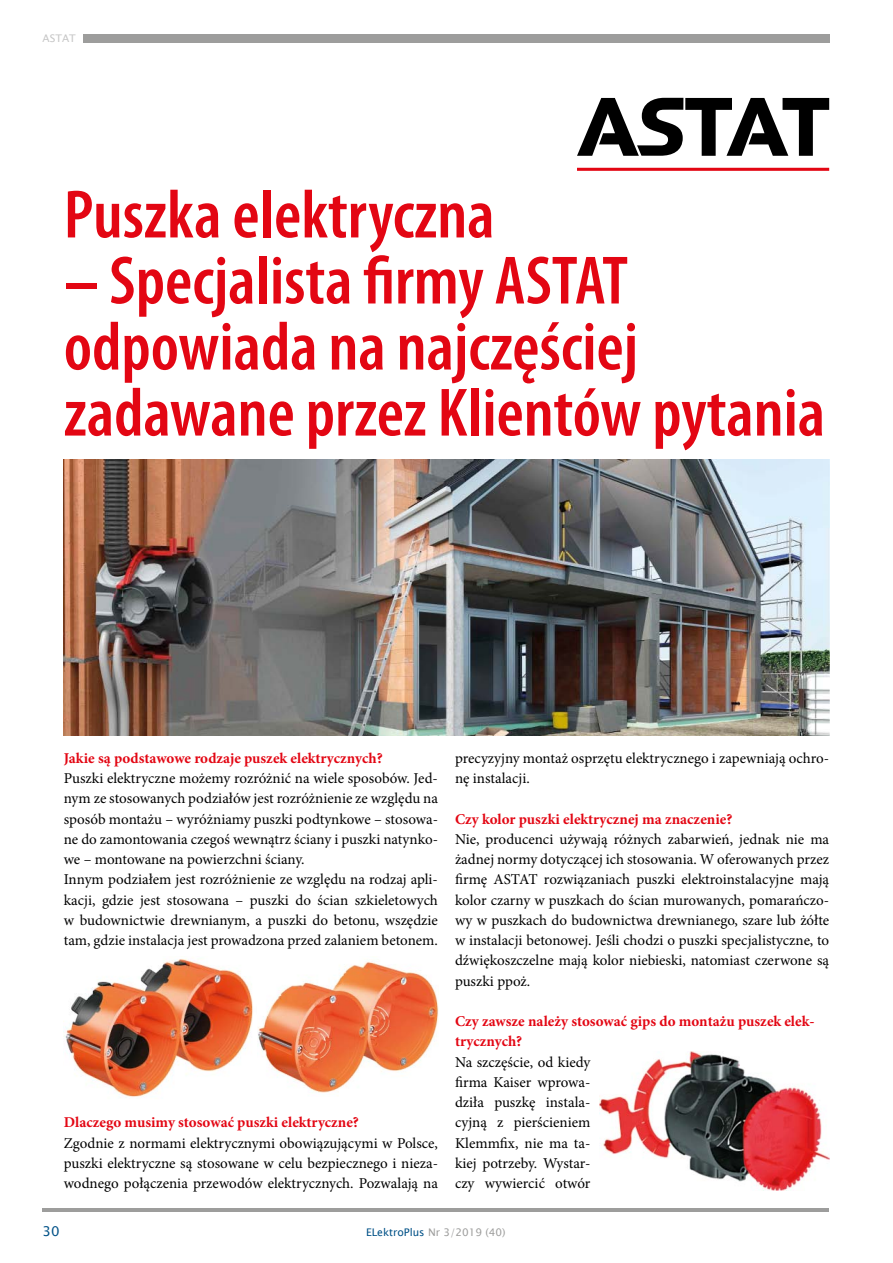
<style>
.page{position:relative;width:893px;height:1263px;background:#fff}
.page>*{position:absolute;margin:0;border:0;box-sizing:border-box;transform-origin:0 0}
.t1{font:600 condensed 69px/66px "Myriad Pro";color:#e30613}
.t2{font:15px/20.2px "Minion Pro";color:#000;text-align:justify}
.t3{font:700 15px/20.2px "Minion Pro";color:#e30613}
.t4{font:13.5px "Lucida Sans Unicode";color:#005187}
.t5{font:10.5px "Lucida Sans Unicode";color:#9d9d9c}
.t6{font:10.5px "Lucida Sans Unicode";color:#c6c6c6}
.s1{color:#005187}
</style>
<div class="page">
<hr style="left:43px;top:1209px;width:786px;height:3px;background:#9d9d9c">
<div style="left:83px;top:34px;width:746px;height:9px;background:#9d9d9c"></div>
<img style="left:258px;top:961px;width:180px;height:132px">
<img style="left:65px;top:959px;width:188px;height:138px">
<svg style="left:577px;top:98px;width:252px;height:58px"></svg>
<hr style="left:577px;top:168px;width:252px;height:3px;background:#e30613">
<img style="left:64px;top:459px;width:765px;height:277px">
<img style="left:599px;top:1051px;width:230px;height:140px">
<p class="t6" style="left:43px;top:30px;width:35px">ASTAT</p>
<h1 class="t1" style="left:64px;top:180px;width:432px">Puszka elektryczna</h1>
<h1 class="t1" style="left:64px;top:246px;width:763px">– Specjalista firmy ASTAT odpowiada na najczęściej zadawane przez Klientów pytania</h1>
<p class="t3" style="left:64px;top:748px;width:320px">Jakie są podstawowe rodzaje puszek elektrycznych?</p>
<p class="t2" style="left:64px;top:768px;width:376px;text-align:left">Puszki elektryczne możemy rozróżnić na wiele sposobów. Jed&shy;nym ze stosowanych podziałów jest rozróżnienie ze względu na sposób montażu – wyróżniamy puszki podtynkowe – stosowa&shy;ne do zamontowania czegoś wewnątrz ściany i puszki natynko&shy;we – montowane na powierzchni ściany.<br>Innym podziałem jest rozróżnienie ze względu na rodzaj apli&shy;kacji, gdzie jest stosowana – puszki do ścian szkieletowych w budownictwie drewnianym, a puszki do betonu, wszędzie tam, gdzie instalacja jest prowadzona przed zalaniem betonem.</p>
<p class="t3" style="left:64px;top:1112px;width:297px">Dlaczego musimy stosować puszki elektryczne?</p>
<p class="t2" style="left:64px;top:1133px;width:376px">Zgodnie z normami elektrycznymi obowiązującymi w Polsce, puszki elektryczne są stosowane w celu bezpiecznego i nieza&shy;wodnego połączenia przewodów elektrycznych. Pozwalają na</p>
<p class="t2" style="left:455px;top:748px;width:376px">precyzyjny montaż osprzętu elektrycznego i zapewniają ochro&shy;nę instalacji.</p>
<p class="t3" style="left:455px;top:808px;width:279px">Czy kolor puszki elektrycznej ma znaczenie?</p>
<p class="t2" style="left:455px;top:829px;width:376px">Nie, producenci używają różnych zabarwień, jednak nie ma żadnej normy dotyczącej ich stosowania. W oferowanych przez firmę ASTAT rozwiązaniach puszki elektroinstalacyjne mają kolor czarny w puszkach do ścian murowanych, pomarańczo&shy;wy w puszkach do budownictwa drewnianego, szare lub żółte w instalacji betonowej. Jeśli chodzi o puszki specjalistyczne, to dźwiękoszczelne mają kolor niebieski, natomiast czerwone są puszki ppoż.</p>
<p class="t3" style="left:455px;top:1011px;width:361px">Czy zawsze należy stosować gips do montażu puszek elek&shy;trycznych?</p>
<p class="t2" style="left:455px;top:1052px;width:137px">Na szczęście, od kiedy firma Kaiser wprowa&shy;dziła puszkę instala&shy;cyjną z pierścieniem Klemmfix, nie ma ta&shy;kiej potrzeby. Wystar&shy;czy wywiercić otwór</p>
<p class="t4" style="left:43px;top:1220px;width:19px">30</p>
<p class="t5" style="left:366px;top:1223px;width:141px"><span class="s1">ELektroPlus</span> Nr 3/2019 (40)</p>
</div>
